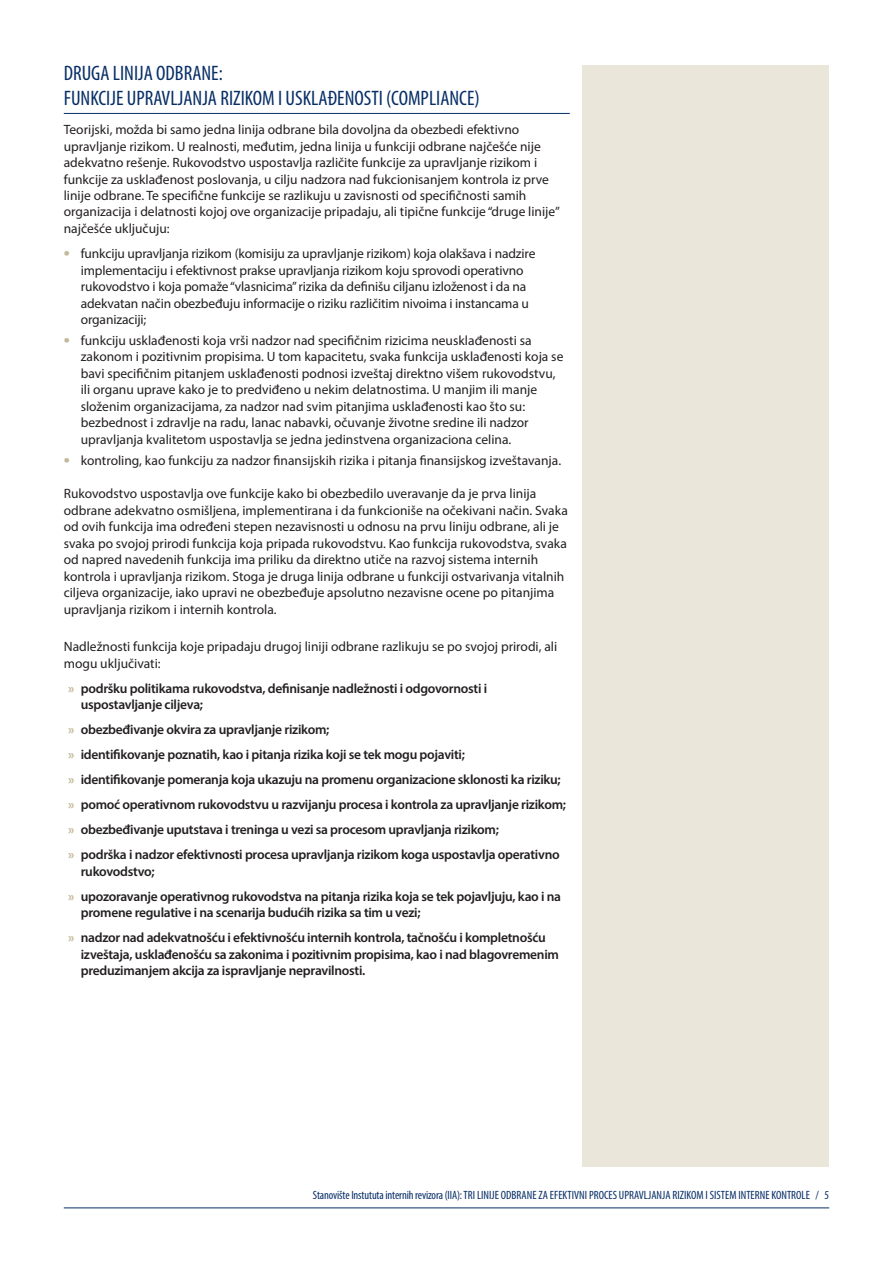
<style>
.page{position:relative;width:893px;height:1263px;background:#fff}
.page>*{position:absolute;margin:0;border:0;box-sizing:border-box;transform-origin:0 0}
.t1{font:condensed 21px/25.2px "Myriad Pro";color:#072e66}
.t2{font:13.5px/16.5px "Myriad Pro";color:#231f20}
.t3{font:600 13.5px/25px "Myriad Pro";letter-spacing:-.02em;color:#231f20}
.t4{font:condensed 12px "Myriad Pro";color:#072e66}
.s1{font-weight:700;font-size:18px;color:#c3b998}
.s2{font-weight:700;color:#c3b998}
</style>
<div class="page">
<div style="left:583px;top:65px;width:246px;height:1101px;background:#eae6da"></div>
<hr style="left:64px;top:1207px;width:765px;height:1px;background:#072e66">
<hr style="left:64px;top:113px;width:506px;height:1px;background:#072e66">
<h1 class="t1" style="left:64px;top:60px;width:418px">DRUGA LINIJA ODBRANE:<br>FUNKCIJE UPRAVLJANJA RIZIKOM I USKLAĐENOSTI (COMPLIANCE)</h1>
<p class="t2" style="left:64px;top:121px;width:497px">Teorijski, možda bi samo jedna linija odbrane bila dovoljna da obezbedi efektivno upravljanje rizikom. U realnosti, međutim, jedna linija u funkciji odbrane najčešće nije adekvatno rešenje. Rukovodstvo uspostavlja različite funkcije za upravljanje rizikom i funkcije za usklađenost poslovanja, u cilju nadzora nad fukcionisanjem kontrola iz prve linije odbrane. Te specifične funkcije se razlikuju u zavisnosti od specifičnosti samih organizacija i delatnosti kojoj ove organizacije pripadaju, ali tipične funkcije “druge linije” najčešće uključuju:</p>
<p class="t2" style="left:81px;top:245px;width:456px;text-indent:-17px"><span class="s1">•</span> funkciju upravljanja rizikom (komisiju za upravljanje rizikom) koja olakšava i nadzire implementaciju i efektivnost prakse upravljanja rizikom koju sprovodi operativno rukovodstvo i koja pomaže “vlasnicima” rizika da definišu ciljanu izloženost i da na adekvatan način obezbeđuju informacije o riziku različitim nivoima i instancama u organizaciji;</p>
<p class="t2" style="left:81px;top:332px;width:484px;text-indent:-17px"><span class="s1">•</span> funkciju usklađenosti koja vrši nadzor nad specifičnim rizicima neusklađenosti sa zakonom i pozitivnim propisima. U tom kapacitetu, svaka funkcija usklađenosti koja se bavi specifičnim pitanjem usklađenosti podnosi izveštaj direktno višem rukovodstvu, ili organu uprave kako je to predviđeno u nekim delatnostima. U manjim ili manje složenim organizacijama, za nadzor nad svim pitanjima usklađenosti kao što su: bezbednost i zdravlje na radu, lanac nabavki, očuvanje životne sredine ili nadzor upravljanja kvalitetom uspostavlja se jedna jedinstvena organizaciona celina.</p>
<p class="t2" style="left:64px;top:452px;width:498px"><span class="s1">•</span> kontroling, kao funkciju za nadzor finansijskih rizika i pitanja finansijskog izveštavanja.</p>
<p class="t2" style="left:64px;top:485px;width:506px">Rukovodstvo uspostavlja ove funkcije kako bi obezbedilo uveravanje da je prva linija odbrane adekvatno osmišljena, implementirana i da funkcioniše na očekivani način. Svaka od ovih funkcija ima određeni stepen nezavisnosti u odnosu na prvu liniju odbrane, ali je svaka po svojoj prirodi funkcija koja pripada rukovodstvu. Kao funkcija rukovodstva, svaka od napred navedenih funkcija ima priliku da direktno utiče na razvoj sistema internih kontrola i upravljanja rizikom. Stoga je druga linija odbrane u funkciji ostvarivanja vitalnih ciljeva organizacije, iako upravi ne obezbeđuje apsolutno nezavisne ocene po pitanjima upravljanja rizikom i internih kontrola.</p>
<p class="t2" style="left:64px;top:638px;width:495px">Nadležnosti funkcija koje pripadaju drugoj liniji odbrane razlikuju se po svojoj prirodi, ali mogu uključivati:</p>
<p class="t3" style="left:81px;top:680px;width:408px;line-height:16.5px;text-indent:-13px"><span class="s2">»</span> podršku politikama rukovodstva, definisanje nadležnosti i odgovornosti i uspostavljanje ciljeva;</p>
<p class="t3" style="left:68px;top:717px;width:500px"><span class="s2">»</span> obezbeđivanje okvira za upravljanje rizikom;<br><span class="s2">»</span> identifikovanje poznatih, kao i pitanja rizika koji se tek mogu pojaviti;<br><span class="s2">»</span> identifikovanje pomeranja koja ukazuju na promenu organizacione sklonosti ka riziku; <span class="s2">»</span> pomoć operativnom rukovodstvu u razvijanju procesa i kontrola za upravljanje rizikom; <span class="s2">»</span> obezbeđivanje uputstava i treninga u vezi sa procesom upravljanja rizikom;<br><span class="s2">»</span> podrška i nadzor efektivnosti procesa upravljanja rizikom koga uspostavlja operativno</p>
<p class="t3" style="left:68px;top:858px;width:495px;text-indent:13px">rukovodstvo;<br><span class="s2">»</span> upozoravanje operativnog rukovodstva na pitanja rizika koja se tek pojavljuju, kao i na</p>
<p class="t3" style="left:68px;top:900px;width:479px;text-indent:13px">promene regulative i na scenarija budućih rizika sa tim u vezi;<br><span class="s2">»</span> nadzor nad adekvatnošću i efektivnošću internih kontrola, tačnošću i kompletnošću</p>
<p class="t3" style="left:81px;top:946px;width:480px;line-height:16.5px">izveštaja, usklađenošću sa zakonima i pozitivnim propisima, kao i nad blagovremenim preduzimanjem akcija za ispravljanje nepravilnosti.</p>
<p class="t4" style="left:313px;top:1188px;width:518px">Stanovište Instututa internih revizora (IIA): TRI LINIJE ODBRANE ZA EFEKTIVNI PROCES UPRAVLJANJA RIZIKOM I SISTEM INTERNE KONTROLE / 5</p>
</div>
